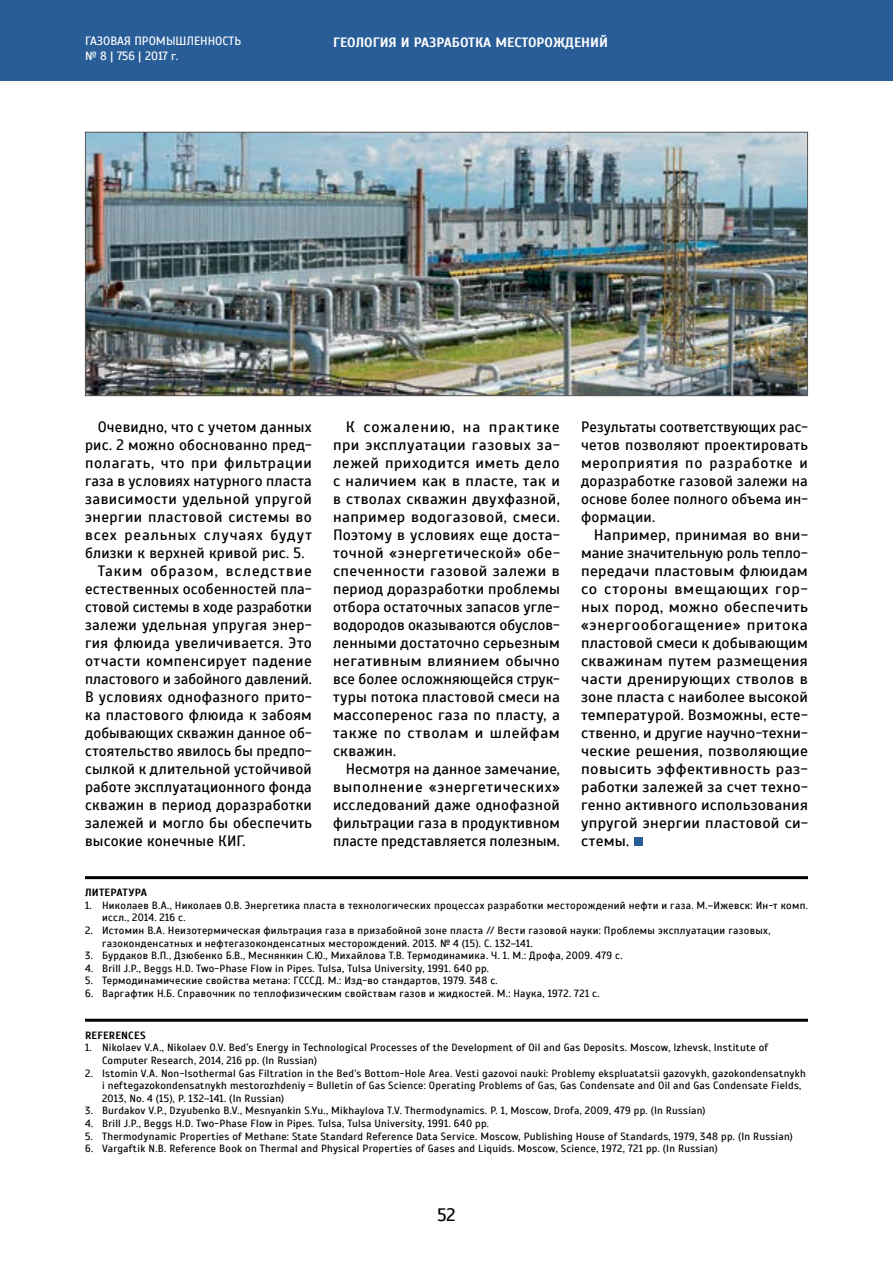
<style>
.page{position:relative;width:893px;height:1263px;background:#fff}
.page>*{position:absolute;margin:0;border:0;box-sizing:border-box;transform-origin:0 0}
.t1{font:18px "Scada";color:#000}
.t2{font:15px/18px "Scada";letter-spacing:.015em;color:#000;text-align:justify}
.t3{font:15px/18px "Scada";letter-spacing:.015em;color:#000;text-align:justify;scale:1.04 1}
.t4{font:15px/18px "Scada";letter-spacing:.015em;color:#000;text-align:justify;scale:1.05 1}
.t5{font:15px "Scada";letter-spacing:.04em;color:#000}
.t6{font:15px "Scada";letter-spacing:.055em;color:#000}
.t7{font:15px "Scada";letter-spacing:.06em;color:#000}
.t8{font:700 13.5px "Scada";color:#fff}
.t9{font:12px/14.4px "Scada";color:#fff}
.t10{font:10.5px/12.6px "Scada";letter-spacing:.025em;color:#000}
.t11{font:700 10.5px "Scada";letter-spacing:.02em;color:#000}
</style>
<div class="page">
<div style="left:0;top:0;width:893px;height:81px;background:#295d97"></div>
<div style="left:634px;top:837px;width:8px;height:9px;background:#295d97"></div>
<hr style="left:85px;top:876px;width:723px;height:3px;background:#000">
<hr style="left:85px;top:1019px;width:723px;height:3px;background:#000">
<img style="left:87px;top:134px;width:719px;height:260px">
<div style="left:85px;top:132px;width:723px;height:264px;border:1px solid #5b5753"></div>
<p class="t9" style="left:85px;top:34px;width:158px">ГАЗОВАЯ ПРОМЫШЛЕННОСТЬ № 8 | 756 | 2017 г.</p>
<p class="t8" style="left:333px;top:34px;width:276px">ГЕОЛОГИЯ И РАЗРАБОТКА МЕСТОРОЖДЕНИЙ</p>
<h2 class="t2" style="left:98px;top:418px;width:216px">Очевидно, что с учетом данных</h2>
<h2 class="t2" style="left:85px;top:436px;width:228px">рис. 2 можно обоснованно пред-</h2>
<h2 class="t5" style="left:85px;top:454px;width:228px">полагать, что при фильтрации</h2>
<h2 class="t2" style="left:85px;top:472px;width:228px">газа в условиях натурного пласта</h2>
<h2 class="t2" style="left:85px;top:490px;width:228px">зависимости удельной упругой</h2>
<h2 class="t2" style="left:85px;top:508px;width:228px">энергии пластовой системы во</h2>
<h2 class="t6" style="left:85px;top:526px;width:228px">всех реальных случаях будут</h2>
<h2 class="t2" style="left:85px;top:544px;width:221px">близки к верхней кривой рис. 5.</h2>
<h2 class="t7" style="left:98px;top:562px;width:216px">Таким образом, вследствие</h2>
<h2 class="t2" style="left:85px;top:580px;width:228px">естественных особенностей пла-</h2>
<h2 class="t2" style="left:85px;top:598px;width:228px">стовой системы в ходе разработки</h2>
<h2 class="t2" style="left:85px;top:616px;width:228px">залежи удельная упругая энер-</h2>
<h2 class="t2" style="left:85px;top:634px;width:228px">гия флюида увеличивается. Это</h2>
<h2 class="t2" style="left:85px;top:652px;width:228px">отчасти компенсирует падение</h2>
<h2 class="t2" style="left:85px;top:670px;width:228px">пластового и забойного давлений.</h2>
<h2 class="t2" style="left:85px;top:688px;width:228px">В условиях однофазного прито-</h2>
<h2 class="t2" style="left:85px;top:706px;width:228px">ка пластового флюида к забоям</h2>
<h2 class="t2" style="left:85px;top:724px;width:228px">добывающих скважин данное об-</h2>
<h2 class="t2" style="left:85px;top:742px;width:228px">стоятельство явилось бы предпо-</h2>
<h2 class="t2" style="left:85px;top:760px;width:228px">сылкой к длительной устойчивой</h2>
<h2 class="t2" style="left:85px;top:778px;width:228px">работе эксплуатационного фонда</h2>
<h2 class="t2" style="left:85px;top:796px;width:228px">скважин в период доразработки</h2>
<h2 class="t2" style="left:85px;top:814px;width:228px">залежей и могло бы обеспечить</h2>
<h2 class="t2" style="left:85px;top:832px;width:162px">высокие конечные КИГ.</h2>
<p class="t3" style="left:333px;top:418px;width:220px;text-indent:13px">К сожалению, на практике при эксплуатации газовых за&shy;лежей приходится иметь дело с наличием как в пласте, так и в стволах скважин двухфазной, например водогазовой, смеси.<br>Поэтому в условиях еще доста&shy;точной «энергетической» обе&shy;спеченности газовой залежи в период доразработки проблемы отбора остаточных запасов угле&shy;водородов оказываются обуслов&shy;ленными достаточно серьезным негативным влиянием обычно все более осложняющейся струк&shy;туры потока пластовой смеси на массоперенос газа по пласту, а также по стволам и шлейфам скважин.</p>
<h2 class="t2" style="left:333px;top:760px;width:228px;text-indent:13px">Несмотря на данное замечание, выполнение «энергетических» исследований даже однофазной фильтрации газа в продуктивном пласте представляется полезным.</h2>
<h2 class="t2" style="left:581px;top:418px;width:228px">Результаты соответствующих рас&shy;четов позволяют проектировать мероприятия по разработке и доразработке газовой залежи на основе более полного объема ин&shy;формации.</h2>
<p class="t4" style="left:581px;top:526px;width:217px;text-indent:13px">Например, принимая во вни&shy;мание значительную роль тепло&shy;передачи пластовым флюидам со стороны вмещающих гор&shy;ных пород, можно обеспечить «энергообогащение» притока пластовой смеси к добывающим скважинам путем размещения части дренирующих стволов в зоне пласта с наиболее высокой температурой. Возможны, есте&shy;ственно, и другие научно-техни&shy;ческие решения, позволяющие повысить эффективность раз&shy;работки залежей за счет техно&shy;генно активного использования упругой энергии пластовой си&shy;стемы.</p>
<p class="t11" style="left:85px;top:886px;width:64px">ЛИТЕРАТУРА</p>
<p class="t10" style="left:102px;top:899px;width:707px;text-indent:-17px">1. Николаев В.А., Николаев О.В. Энергетика пласта в технологических процессах разработки месторождений нефти и газа. М.–Ижевск: Ин-т комп. иссл., 2014. 216 с.</p>
<p class="t10" style="left:102px;top:924px;width:670px;text-indent:-17px">2. Истомин В.А. Неизотермическая фильтрация газа в призабойной зоне пласта // Вести газовой науки: Проблемы эксплуатации газовых, газоконденсатных и нефтегазоконденсатных месторождений. 2013. № 4 (15). С. 132–141.</p>
<p class="t10" style="left:85px;top:949px;width:539px">3. Бурдаков В.П., Дзюбенко Б.В., Меснянкин С.Ю., Михайлова Т.В. Термодинамика. Ч. 1. М.: Дрофа, 2009. 479 с.</p>
<p class="t10" style="left:85px;top:962px;width:405px">4. Brill J.P., Beggs H.D. Two-Phase Flow in Pipes. Tulsa, Tulsa University, 1991. 640 pp.</p>
<p class="t10" style="left:85px;top:975px;width:414px">5. Термодинамические свойства метана: ГСССД. М.: Изд-во стандартов, 1979. 348 с.</p>
<p class="t10" style="left:85px;top:987px;width:516px">6. Варгафтик Н.Б. Справочник по теплофизическим свойствам газов и жидкостей. М.: Наука, 1972. 721 с.</p>
<p class="t11" style="left:85px;top:1029px;width:62px">REFERENCES</p>
<p class="t10" style="left:102px;top:1041px;width:668px;text-indent:-17px">1. Nikolaev V.A., Nikolaev O.V. Bed’s Energy in Technological Processes of the Development of Oil and Gas Deposits. Moscow, Izhevsk, Institute of<br>Computer Research, 2014, 216 pp. (In Russian)</p>
<p class="t10" style="left:102px;top:1067px;width:705px;text-indent:-17px">2. Istomin V.A. Non-Isothermal Gas Filtration in the Bed’s Bottom-Hole Area. Vesti gazovoi nauki: Problemy ekspluatatsii gazovykh, gazokondensatnykh i neftegazokondensatnykh mestorozhdeniy = Bulletin of Gas Science: Operating Problems of Gas, Gas Condensate and Oil and Gas Condensate Fields,<br>2013, No. 4 (15), P. 132–141. (In Russian)</p>
<p class="t10" style="left:85px;top:1104px;width:622px">3. Burdakov V.P., Dzyubenko B.V., Mesnyankin S.Yu., Mikhaylova T.V. Thermodynamics. P. 1, Moscow, Drofa, 2009, 479 pp. (In Russian)</p>
<p class="t10" style="left:85px;top:1117px;width:405px">4. Brill J.P., Beggs H.D. Two-Phase Flow in Pipes. Tulsa, Tulsa University, 1991. 640 pp.</p>
<p class="t10" style="left:85px;top:1130px;width:709px">5. Thermodynamic Properties of Methane: State Standard Reference Data Service. Moscow, Publishing House of Standards, 1979, 348 pp. (In Russian)</p>
<p class="t10" style="left:85px;top:1142px;width:634px">6. Vargaftik N.B. Reference Book on Thermal and Physical Properties of Gases and Liquids. Moscow, Science, 1972, 721 pp. (In Russian)</p>
<h1 class="t1" style="left:437px;top:1204px;width:20px">52</h1>
</div>
